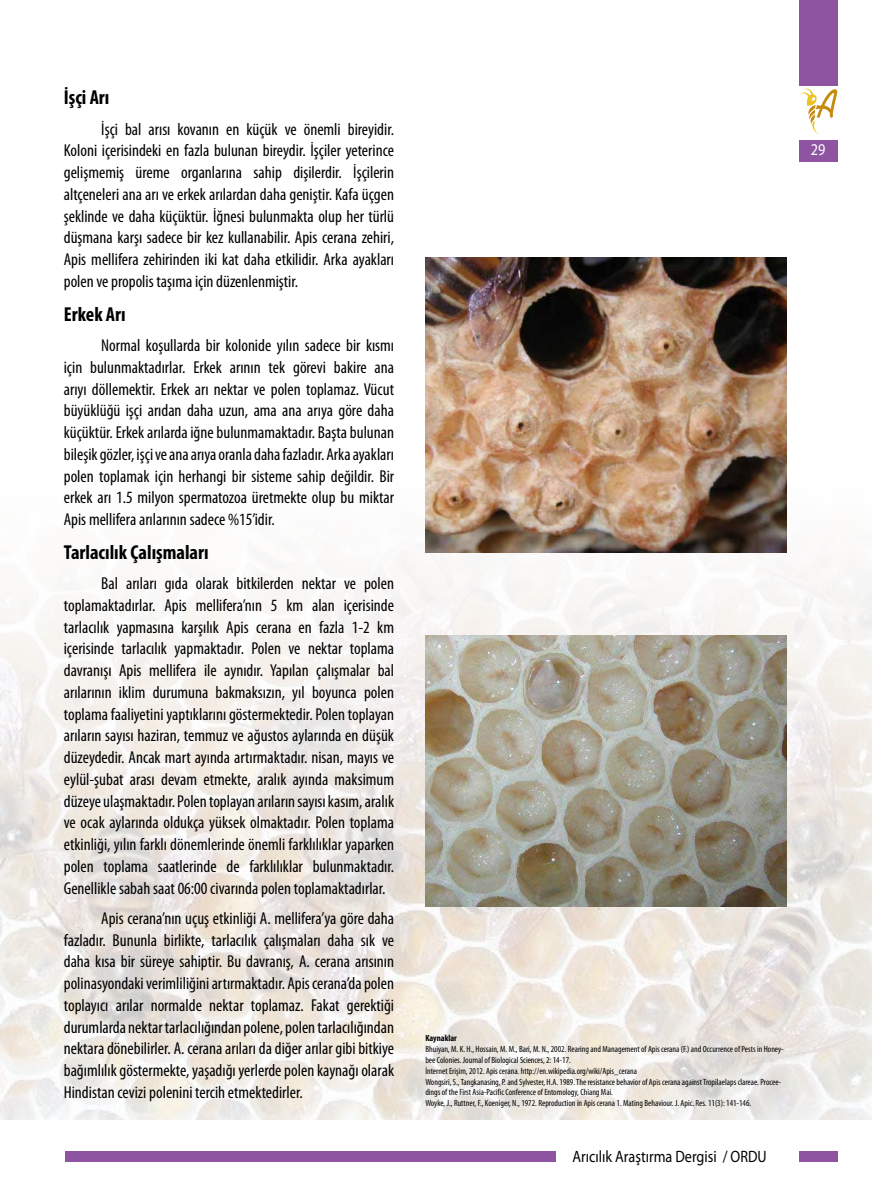
<style>
.page{position:relative;width:872px;height:1204px;background:#fff}
.page>*{position:absolute;margin:0;border:0;box-sizing:border-box;transform-origin:0 0}
.t1{font:700 condensed 20.25px "Myriad Pro";color:#000}
.t2{font:condensed 17.25px/21.8px "Myriad Pro";color:#000;text-align:justify}
.t3{font:16.5px "Myriad Pro";color:#000;scale:.86 1}
.t4{font:16.5px "Myriad Pro";color:#fff;scale:.86 1}
.t5{font:condensed 9px/10.8px "Myriad Pro";color:#000}
.t6{font:700 condensed 9px "Myriad Pro";color:#000}
</style>
<div class="page">
<img style="left:0;top:560px;width:872px;height:559px">
<svg style="left:799px;top:88px;width:38px;height:47px"></svg>
<div style="left:799px;top:0;width:38px;height:85px;background:#8e54a2"></div>
<div style="left:799px;top:140px;width:38px;height:22px;background:#8e54a2"></div>
<div style="left:799px;top:1151px;width:38px;height:10px;background:#8e54a2"></div>
<div style="left:65px;top:1151px;width:491px;height:10px;background:#8e54a2"></div>
<img style="left:425px;top:635px;width:362px;height:271px">
<img style="left:425px;top:257px;width:362px;height:296px">
<p class="t1" style="left:64px;top:85px;width:47px">İşçi Arı</p>
<p class="t2" style="left:64px;top:118px;width:332px;text-indent:38px">İşçi bal arısı kovanın en küçük ve önemli bireyidir.<br>Koloni içerisindeki en fazla bulunan bireydir. İşçiler yeterince gelişmemiş üreme organlarına sahip dişilerdir. İşçilerin altçeneleri ana arı ve erkek arılardan daha geniştir. Kafa üçgen şeklinde ve daha küçüktür. İğnesi bulunmakta olup her türlü düşmana karşı sadece bir kez kullanabilir. Apis cerana zehiri, Apis mellifera zehirinden iki kat daha etkilidir. Arka ayakları polen ve propolis taşıma için düzenlenmiştir.</p>
<p class="t1" style="left:64px;top:301px;width:63px">Erkek Arı</p>
<p class="t2" style="left:64px;top:334px;width:332px;text-indent:38px">Normal koşullarda bir kolonide yılın sadece bir kısmı için bulunmaktadırlar. Erkek arının tek görevi bakire ana arıyı döllemektir. Erkek arı nektar ve polen toplamaz. Vücut büyüklüğü işçi arıdan daha uzun, ama ana arıya göre daha küçüktür. Erkek arılarda iğne bulunmamaktadır. Başta bulunan bileşik gözler, işçi ve ana arıya oranla daha fazladır. Arka ayakları polen toplamak için herhangi bir sisteme sahip değildir. Bir erkek arı 1.5 milyon spermatozoa üretmekte olup bu miktar Apis mellifera arılarının sadece %15’idir.</p>
<p class="t1" style="left:64px;top:539px;width:146px">Tarlacılık Çalışmaları</p>
<p class="t2" style="left:64px;top:572px;width:332px;text-indent:38px">Bal arıları gıda olarak bitkilerden nektar ve polen toplamaktadırlar. Apis mellifera’nın 5 km alan içerisinde tarlacılık yapmasına karşılık Apis cerana en fazla 1-2 km içerisinde tarlacılık yapmaktadır. Polen ve nektar toplama davranışı Apis mellifera ile aynıdır. Yapılan çalışmalar bal arılarının iklim durumuna bakmaksızın, yıl boyunca polen toplama faaliyetini yaptıklarını göstermektedir. Polen toplayan arıların sayısı haziran, temmuz ve ağustos aylarında en düşük düzeydedir. Ancak mart ayında artırmaktadır. nisan, mayıs ve eylül-şubat arası devam etmekte, aralık ayında maksimum düzeye ulaşmaktadır. Polen toplayan arıların sayısı kasım, aralık ve ocak aylarında oldukça yüksek olmaktadır. Polen toplama etkinliği, yılın farklı dönemlerinde önemli farklılıklar yaparken polen toplama saatlerinde de farklılıklar bulunmaktadır.<br>Genellikle sabah saat 06:00 civarında polen toplamaktadırlar.</p>
<p class="t2" style="left:64px;top:906px;width:332px;text-indent:38px">Apis cerana’nın uçuş etkinliği A. mellifera’ya göre daha fazladır. Bununla birlikte, tarlacılık çalışmaları daha sık ve daha kısa bir süreye sahiptir. Bu davranış, A. cerana arısının polinasyondaki verimliliğini artırmaktadır. Apis cerana’da polen toplayıcı arılar normalde nektar toplamaz. Fakat gerektiği durumlarda nektar tarlacılığından polene, polen tarlacılığından nektara dönebilirler. A. cerana arıları da diğer arılar gibi bitkiye bağımlılık göstermekte, yaşadığı yerlerde polen kaynağı olarak Hindistan cevizi polenini tercih etmektedirler.</p>
<p class="t4" style="left:811px;top:140px;width:18px">29</p>
<p class="t6" style="left:425px;top:1032px;width:33px">Kaynaklar</p>
<p class="t5" style="left:425px;top:1043px;width:360px">Bhuiyan, M. K. H., Hossain, M. M., Bari, M. N., 2002. Rearing and Management of Apis cerana (F.) and Occurrence of Pests in Honey&shy;bee Colonies. Journal of Biological Sciences, 2: 14-17.<br>İnternet Erişim, 2012. Apis cerana. http://en.wikipedia.org/wiki/Apis_cerana<br>Wongsiri, S., Tangkanasing, P. and Sylvester, H.A. 1989. The resistance behavior of Apis cerana against Tropilaelaps clareae. Procee&shy;dings of the First Asia-Pacific Conference of Entomology, Chiang Mai.<br>Woyke, J., Ruttner, F., Koeniger, N., 1972. Reproduction in Apis cerana 1. Mating Behaviour. J. Apic. Res. 11(3): 141-146.</p>
<p class="t3" style="left:572px;top:1146px;width:227px">Arıcılık Araştırma Dergisi / ORDU</p>
</div>
